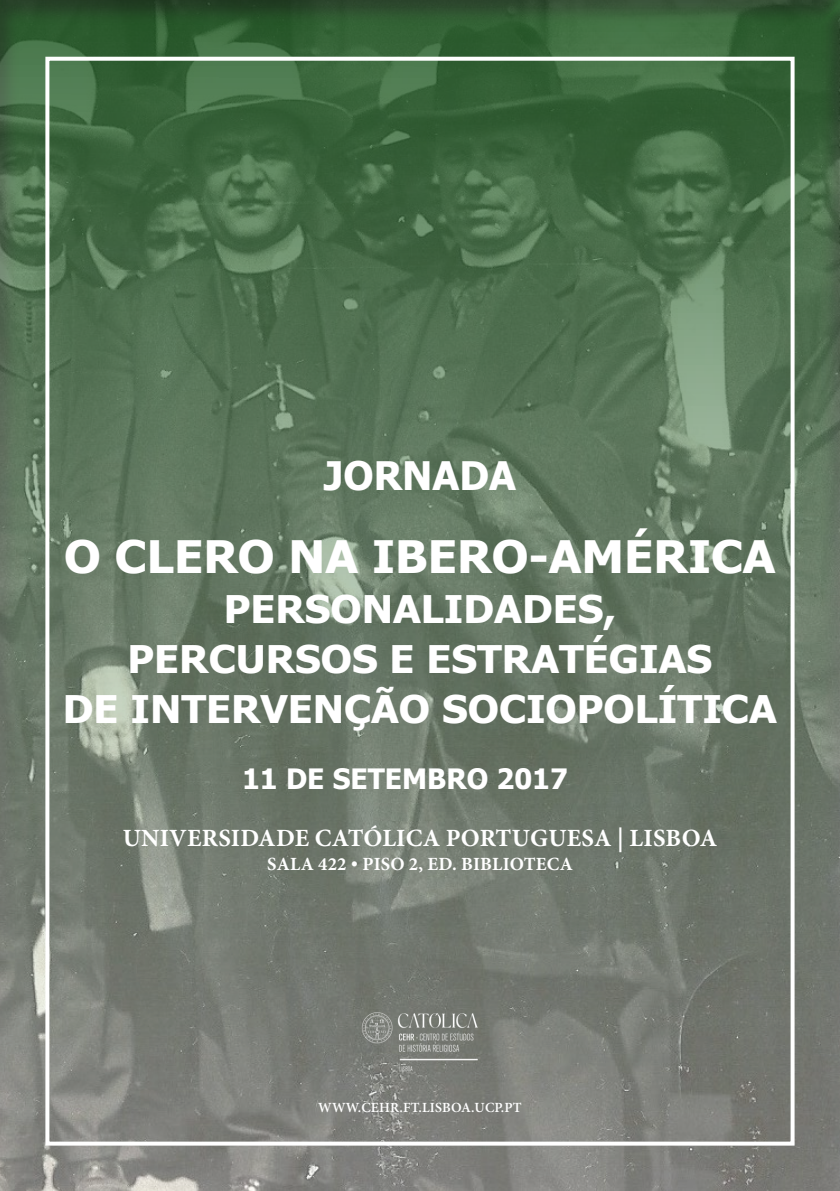
<style>
.page{position:relative;width:840px;height:1191px;background:#fff}
.page>*{position:absolute;margin:0;border:0;box-sizing:border-box;transform-origin:0 0}
.t1{font:700 44.6px "Tahoma";color:#fff;scale:1.07 1}
.t2{font:700 39.2px "Tahoma";color:#fff}
.t3{font:700 38px/50px "Tahoma";color:#fff;text-align:center;scale:1.07 1}
.t4{font:700 28px "Tahoma";color:#fff}
.t5{font:700 24.8px "Minion Pro";letter-spacing:.01em;color:#fff}
.t6{font:700 18.6px "Minion Pro";letter-spacing:.01em;color:#fff}
.t7{font:600 14px "Minion Pro";letter-spacing:.01em;color:#fff}
</style>
<div class="page">
<div style="left:0;top:0;width:839px;height:1191px;background:#000;opacity:.5"></div>
<div style="left:45px;top:57px;width:749px;height:1088px;border:4px solid #fff"></div>
<img style="left:340px;top:997px;width:159px;height:90px">
<p class="t2" style="left:324px;top:448px;width:193px">JORNADA</p>
<p class="t1" style="left:64px;top:525px;width:666px">O CLERO NA IBERO-AMÉRICA</p>
<p class="t3" style="left:63px;top:582px;width:668px">PERSONALIDADES,<br>PERCURSOS E ESTRATÉGIAS<br>DE INTERVENÇÃO SOCIOPOLÍTICA</p>
<p class="t4" style="left:242px;top:759px;width:327px">11 DE SETEMBRO 2017</p>
<p class="t5" style="left:123px;top:820px;width:595px">UNIVERSIDADE CATÓLICA PORTUGUESA | LISBOA</p>
<p class="t6" style="left:267px;top:851px;width:307px">SALA 422 • PISO 2, ED. BIBLIOTECA</p>
<p class="t7" style="left:318px;top:1098px;width:205px">WWW.CEHR.FT.LISBOA.UCP.PT</p>
</div>
